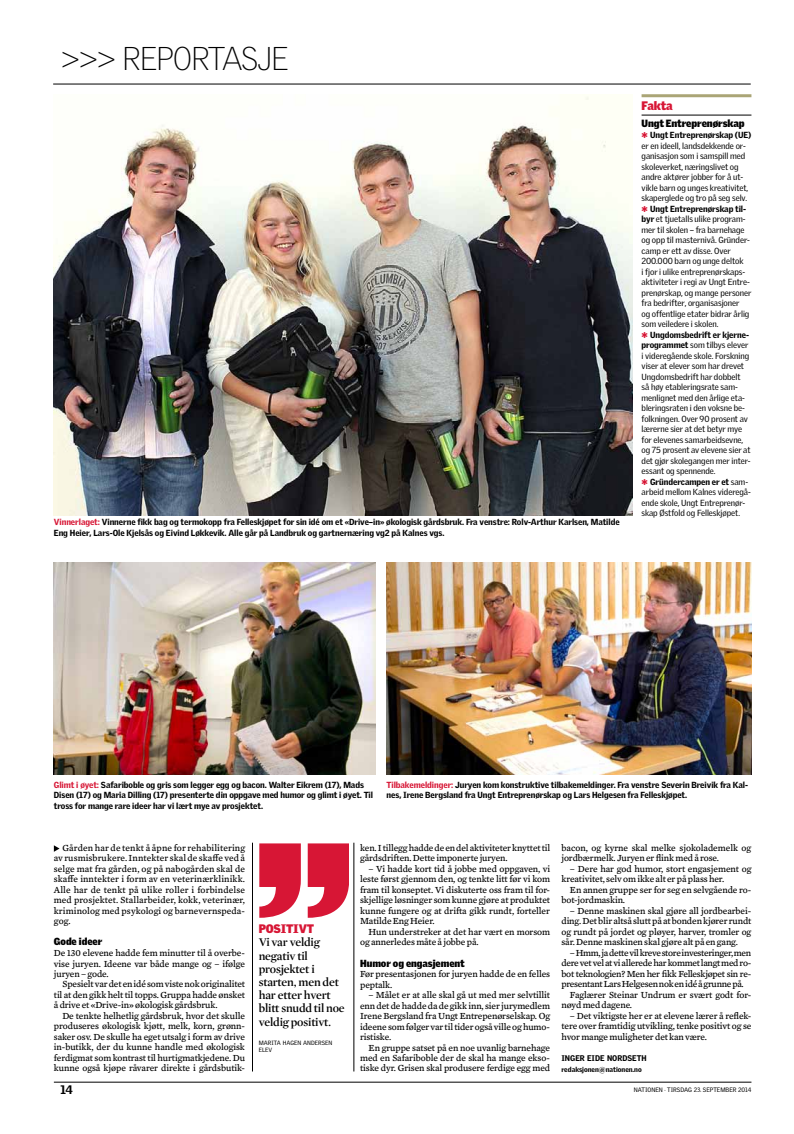
<style>
.page{position:relative;width:794px;height:1134px;background:#fff}
.page>*{position:absolute;margin:0;border:0;box-sizing:border-box;transform-origin:0 0}
.t1{font:100 32px "Griffith Gothic";letter-spacing:-.04em;color:#000}
.t2{font:600 12px/13.2px "Mercury Display";letter-spacing:-.015em;color:#000}
.t3{font:900 12px "Griffith Gothic";letter-spacing:-.01em;color:#d71635}
.t4{font:900 12px "Griffith Gothic";color:#000}
.t5{font:900 10.2px "Griffith Gothic";letter-spacing:-.01em;color:#000}
.t6{font:900 10px "Griffith Gothic";letter-spacing:-.005em;color:#000}
.t7{font:9.5px/10.5px "Mercury Text G4";letter-spacing:-.01em;color:#000;text-align:justify}
.t8{font:9.5px "Mercury Text G4";letter-spacing:-.03em;color:#000}
.t9{font:8.6px/10.5px "Griffith Gothic";letter-spacing:-.005em;color:#000}
.t10{font:900 8.6px/10.5px "Griffith Gothic";letter-spacing:-.005em;color:#000}
.t11{font:900 8px "Griffith Gothic";color:#000}
.t12{font:900 7px "Griffith Gothic";color:#000}
.t13{font:6.2px "Griffith Gothic";color:#000}
.t14{font:6px "Griffith Gothic";color:#000}
.s1{color:#d71635}
.s2{font-weight:900}
</style>
<div class="page">
<hr style="left:54px;top:1082px;width:697px;height:1px;background:#000">
<img style="left:54px;top:562px;width:322px;height:213px">
<img style="left:54px;top:95px;width:579px;height:421px">
<img style="left:387px;top:562px;width:364px;height:213px">
<hr style="left:252px;top:843px;width:1px;height:228px;background:#000">
<hr style="left:354px;top:843px;width:1px;height:228px;background:#000">
<svg style="left:259px;top:843px;width:90px;height:75px"></svg>
<hr style="left:53px;top:84px;width:697px;height:1px;background:#000">
<svg style="left:54px;top:845px;width:6px;height:7px"></svg>
<hr style="left:641px;top:94px;width:110px;height:3px;background:#aaa576">
<hr style="left:641px;top:115px;width:110px;height:1px;background:#000">
<h1 class="t1" style="left:61px;top:40px;width:229px">&gt;&gt;&gt; REPORTASJE</h1>
<p class="t10" style="left:54px;top:517px;width:567px"><span class="s1">Vinnerlaget:</span> Vinnerne fikk bag og termokopp fra Felleskjøpet for sin idé om et «Drive–in» økologisk gårdsbruk. Fra venstre: Rolv-Arthur Karlsen, Matilde<br>Eng Heier, Lars-Ole Kjelsås og Eivind Løkkevik. Alle går på Landbruk og gartnernæring vg2 på Kalnes vgs.</p>
<p class="t3" style="left:641px;top:99px;width:33px">Fakta</p>
<p class="t5" style="left:641px;top:117px;width:105px">Ungt Entreprenørskap</p>
<p class="t9" style="left:641px;top:130px;width:111px"><span class="s1">✱</span> <span class="s2">Ungt Entreprenørskap (UE) </span>er en ideell, landsdekkende or&shy;ganisasjon som i samspill med skoleverket, næringslivet og andre aktører jobber for å ut&shy;vikle barn og unges kreativitet, skaperglede og tro på seg selv. <span class="s1">✱</span> <span class="s2">Ungt Entreprenørskap til&shy;byr</span> et tjuetalls ulike program&shy;mer til skolen – fra barnehage og opp til masternivå. Gründer&shy;camp er ett av disse. Over<br>200.000 barn og unge deltok<br>i fjor i ulike entreprenørskaps&shy;aktiviteter i regi av Ungt Entre&shy;prenørskap, og mange personer fra bedrifter, organisasjoner<br>og offentlige etater bidrar årlig som veiledere i skolen.<br><span class="s1">✱</span> <span class="s2">Ungdomsbedrift er kjerne&shy;programmet</span> som tilbys elever i videregående skole. Forskning viser at elever som har drevet<br>Ungdomsbedrift har dobbelt<br>så høy etableringsrate sam&shy;menlignet med den årlige eta&shy;bleringsraten i den voksne be&shy;folkningen. Over 90 prosent av lærerne sier at det betyr mye for elevenes samarbeidsevne, og 75 prosent av elevene sier at det gjør skolegangen mer inter&shy;essant og spennende.<br><span class="s1">✱</span> <span class="s2">Gründercampen er et</span> sam&shy;arbeid mellom Kalnes videregå&shy;ende skole, Ungt Entreprenør&shy;skap Østfold og Felleskjøpet.</p>
<p class="t10" style="left:54px;top:780px;width:321px"><span class="s1">Glimt i øyet:</span> Safariboble og gris som legger egg og bacon. Walter Eikrem (17), Mads<br>Disen (17) og Maria Dilling (17) presenterte din oppgave med humor og glimt i øyet. Til tross for mange rare ideer har vi lært mye av prosjektet.</p>
<p class="t10" style="left:386px;top:780px;width:363px"><span class="s1">Tilbakemeldinger:</span> Juryen kom konstruktive tilbakemeldinger. Fra venstre Severin Breivik fra Kal&shy;nes, Irene Bergsland fra Ungt Entreprenørskap og Lars Helgesen fra Felleskjøpet.</p>
<p class="t7" style="left:54px;top:842px;width:193px;text-indent:9px">Gården har de tenkt å åpne for rehabilitering av rusmisbrukere. Inntekter skal de skaffe ved å selge mat fra gården, og på nabogården skal de skaffe inntekter i form av en veterinærklinikk.<br>Alle har de tenkt på ulike roller i forbindelse med prosjektet. Stallarbeider, kokk, veterinær, kriminolog med psykologi og barnevernspeda&shy;gog.</p>
<p class="t6" style="left:54px;top:936px;width:50px">Gode ideer</p>
<p class="t7" style="left:54px;top:947px;width:193px">De 130 elevene hadde fem minutter til å overbe&shy;vise juryen. Ideene var både mange og – ifølge juryen – gode.</p>
<p class="t7" style="left:54px;top:978px;width:193px;text-indent:9px">Spesielt var det en idé som viste nok originalitet til at den gikk helt til topps. Gruppa hadde ønsket å drive et «Drive-in» økologisk gårdsbruk.</p>
<p class="t7" style="left:54px;top:1010px;width:193px;text-indent:9px">De tenkte helhetlig gårdsbruk, hvor det skulle produseres økologisk kjøtt, melk, korn, grønn&shy;saker osv. De skulle ha eget utsalg i form av drive in-butikk, der du kunne handle med økologisk ferdigmat som kontrast til hurtigmatkjedene. Du kunne også kjøpe råvarer direkte i gårdsbutik-</p>
<p class="t3" style="left:259px;top:921px;width:57px">Positivt</p>
<p class="t2" style="left:259px;top:935px;width:88px">Vi var veldig negativ til prosjektet i starten, men det har etter hvert blitt snudd til noe veldig positivt.</p>
<p class="t14" style="left:259px;top:1039px;width:17px">Marita</p>
<p class="t14" style="left:283px;top:1039px;width:47px">Hagen An dersen</p>
<p class="t14" style="left:259px;top:1046px;width:15px">elev</p>
<p class="t7" style="left:360px;top:842px;width:192px">ken. I tillegg hadde de en del aktiviteter knyttet til gårdsdriften. Dette imponerte juryen.</p>
<p class="t7" style="left:360px;top:863px;width:192px;text-indent:9px">– Vi hadde kort tid å jobbe med oppgaven, vi leste først gjennom den, og tenkte litt før vi kom fram til konseptet. Vi diskuterte oss fram til for&shy;skjellige løsninger som kunne gjøre at produktet kunne fungere og at drifta gikk rundt, forteller Matilde Eng Heier.</p>
<p class="t7" style="left:360px;top:926px;width:191px;text-indent:9px">Hun understreker at det har vært en morsom og annerledes måte å jobbe på.</p>
<p class="t6" style="left:360px;top:957px;width:106px">Humor og engasjement</p>
<p class="t7" style="left:360px;top:968px;width:191px">Før presentasjonen for juryen hadde de en felles peptalk.</p>
<p class="t7" style="left:360px;top:989px;width:191px;text-indent:9px">– Målet er at alle skal gå ut med mer selvtillit enn det de hadde da de gikk inn, sier jurymedlem Irene Bergsland fra Ungt Entrepenørselskap. Og ideene som følger var til tider også ville og humo&shy;ristiske.</p>
<p class="t7" style="left:360px;top:1041px;width:191px;text-indent:9px">En gruppe satset på en noe uvanlig barnehage med en Safariboble der de skal ha mange ekso&shy;tiske dyr. Grisen skal produsere ferdige egg med</p>
<p class="t7" style="left:561px;top:842px;width:191px">bacon, og kyrne skal melke sjokolademelk og jordbærmelk. Juryen er flink med å rose.</p>
<p class="t7" style="left:561px;top:863px;width:191px;text-indent:9px">– Dere har god humor, stort engasjement og kreativitet, selv om ikke alt er på plass her.</p>
<p class="t7" style="left:561px;top:884px;width:191px;text-indent:9px">En annen gruppe ser for seg en selvgående ro&shy;bot-jordmaskin.</p>
<p class="t7" style="left:561px;top:905px;width:191px;text-indent:9px">– Denne maskinen skal gjøre all jordbearbei&shy;ding. Det blir altså slutt på at bonden kjører rundt og rundt på jordet og pløyer, harver, tromler og sår. Denne maskinen skal gjøre alt på en gang.</p>
<p class="t8" style="left:570px;top:946px;width:183px">– Hmm, ja dette vil kreve store investeringer, men</p>
<p class="t8" style="left:561px;top:956px;width:191px">dere vet vel at vi allerede har kommet langt med ro-</p>
<p class="t8" style="left:561px;top:967px;width:191px">bot teknologien? Men her fikk Felleskjøpet sin re-</p>
<p class="t8" style="left:561px;top:977px;width:184px">presentant Lars Helgesen nok en idé å grunne på.</p>
<p class="t7" style="left:570px;top:989px;width:183px">Faglærer Steinar Undrum er svært godt for-</p>
<p class="t7" style="left:561px;top:999px;width:72px">nøyd med dagene.</p>
<p class="t7" style="left:561px;top:1010px;width:191px;text-indent:9px">– Det viktigste her er at elevene lærer å reflek&shy;tere over framtidig utvikling, tenke positivt og se hvor mange muligheter det kan være.</p>
<p class="t11" style="left:561px;top:1053px;width:15px">Inger</p>
<p class="t11" style="left:587px;top:1053px;width:10px">Eide</p>
<p class="t11" style="left:607px;top:1053px;width:6px">Nordseth</p>
<p class="t12" style="left:561px;top:1065px;width:82px">redaksjonen@nationen.no</p>
<p class="t4" style="left:60px;top:1083px;width:14px">14</p>
<p class="t13" style="left:634px;top:1086px;width:119px">NATIONEN · ti rsdag 23. september 2014</p>
</div>
